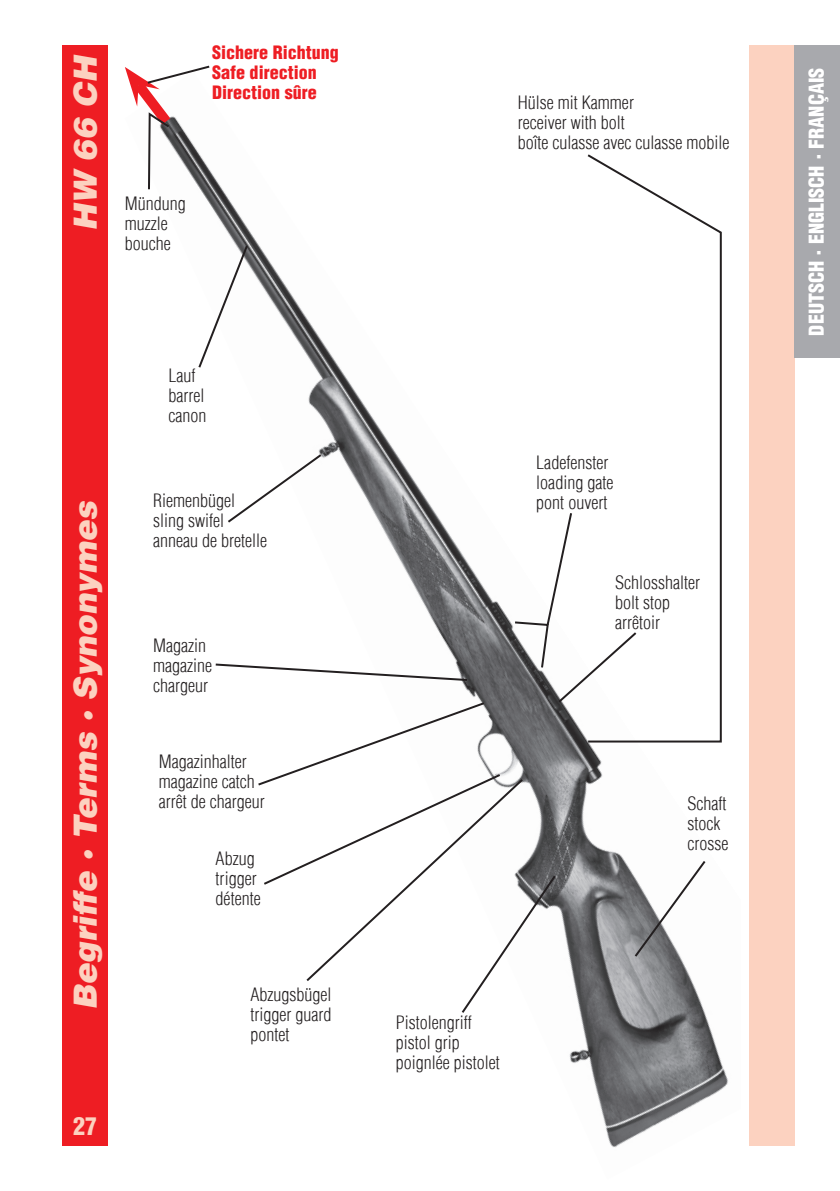
<style>
.page{position:relative;width:840px;height:1191px;background:#fff}
.page>*{position:absolute;margin:0;border:0;box-sizing:border-box;transform-origin:0 0}
.t1{font:italic 900 32px "Helvetica LT";color:#fcd2c0}
.t2{font:900 condensed 24px "Helvetica LT";color:#fcd2c0}
.t3{font:900 condensed 20px "Helvetica LT";color:#fff}
.t4{font:300 condensed 18px/20px "Helvetica LT";color:#231f20}
.t5{font:900 condensed 18px/20px "Helvetica LT";color:#ee1d23}
</style>
<div class="page">
<div style="left:62px;top:495px;width:46px;height:650px;background:#ee1d23"></div>
<div style="left:62px;top:45px;width:46px;height:450px;background:#ee1d23"></div>
<div style="left:748px;top:45px;width:46px;height:1100px;background:#fcd2c0"></div>
<div style="left:794px;top:45px;width:45px;height:313px;background:#a8a9ad"></div>
<img style="left:201px;top:172px;width:527px;height:976px">
<svg style="left:125px;top:65px;width:86px;height:126px"></svg>
<svg style="left:198px;top:243px;width:51px;height:127px"></svg>
<svg style="left:213px;top:452px;width:494px;height:563px"></svg>
<svg style="left:585px;top:154px;width:137px;height:589px"></svg>
<h1 class="t1" style="left:73px;top:231px;width:178px;rotate:-90deg">HW 66 CH</h1>
<p class="t5" style="left:212px;top:42px;width:128px">Sichere Richtung<br>Safe direction<br>Direction sûre</p>
<p class="t4" style="left:125px;top:193px;width:62px">Mündung muzzle bouche</p>
<h1 class="t1" style="left:73px;top:1010px;width:510px;rotate:-90deg">Begriffe · Terms · Synonymes</h1>
<h2 class="t2" style="left:73px;top:1112px;width:26px">27</h2>
<p class="t4" style="left:168px;top:365px;width:39px">Lauf barrel canon</p>
<p class="t4" style="left:153px;top:490px;width:115px">Riemenbügel sling swifel anneau de bretelle</p>
<p class="t4" style="left:153px;top:635px;width:60px">Magazin magazine chargeur</p>
<p class="t4" style="left:159px;top:751px;width:107px">Magazinhalter magazine catch arrêt de chargeur</p>
<p class="t4" style="left:215px;top:848px;width:46px">Abzug trigger détente</p>
<p class="t4" style="left:250px;top:984px;width:82px;text-align:justify">Abzugsbügel trigger guard pontet</p>
<p class="t4" style="left:517px;top:92px;width:213px">Hülse mit Kammer<br>receiver with bolt<br>boîte culasse avec culasse mobile</p>
<p class="t4" style="left:536px;top:452px;width:78px">Ladefenster loading gate pont ouvert</p>
<p class="t4" style="left:614px;top:572px;width:86px">Schlosshalter bolt stop arrêtoir</p>
<p class="t4" style="left:395px;top:1012px;width:105px">Pistolengriff pistol grip poignlée pistolet</p>
<p class="t4" style="left:687px;top:793px;width:43px">Schaft stock crosse</p>
<p class="t3" style="left:804px;top:335px;width:269px;rotate:-90deg">DEUTSCH · ENGLISCH · FRANÇAIS</p>
</div>
